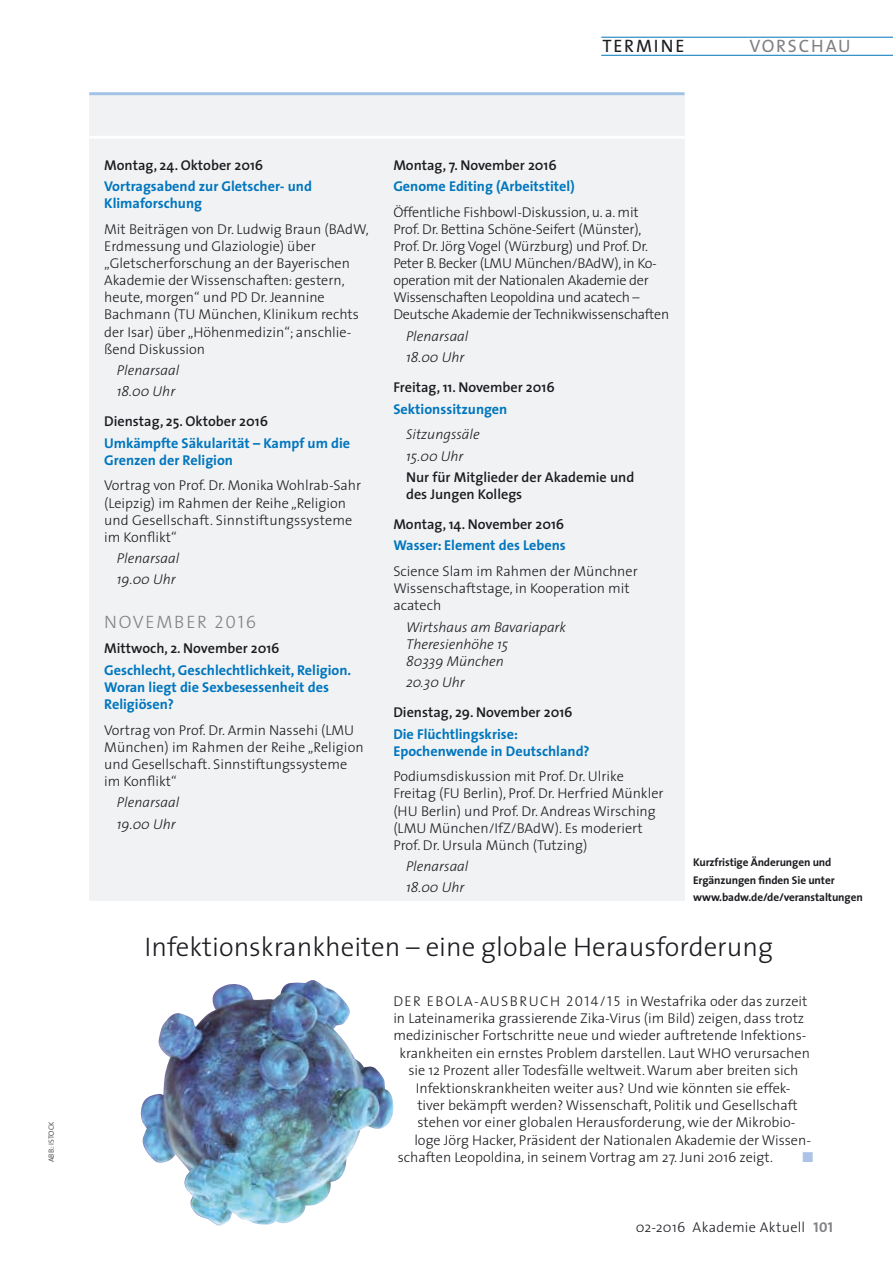
<style>
.page{position:relative;width:893px;height:1263px;background:#fff}
.page>*{position:absolute;margin:0;border:0;box-sizing:border-box;transform-origin:0 0}
.t1{font:300 27px "The Sans";color:#1b1c20}
.t2{font:18px "The Sans Light Caps";letter-spacing:.1em;color:#818084}
.t3{font:18px "The Sans";letter-spacing:.1em;color:#818084}
.t4{font:18px "The Sans";letter-spacing:.1em;color:#1b1c20}
.t5{font:300 14.25px/17.1px "The Sans";color:#1b1c20}
.t6{font:700 14.25px/17.1px "The Sans";color:#0076be}
.t7{font:300 14.25px/17.1px "The Sans";letter-spacing:-.02em;color:#1b1c20}
.t8{font:600 14.25px/17.1px "The Sans";color:#1b1c20}
.t9{font:italic 300 14.25px/21.3px "The Sans";color:#1b1c20}
.t10{font:300 14.25px "The Sans";letter-spacing:.02em;color:#1b1c20}
.t11{font:14.25px "Zapf Dingbats ITC";color:#acc3e5}
.t12{font:700 11.25px/17.4px "The Sans";letter-spacing:-.01em;color:#1b1c20}
.t13{font:7.5px "The Sans Light Caps";color:#1b1c20}
.s1{font-family:"The Sans Light Caps";font-weight:400}
.s2{font-family:"The Sans Bold Caps";font-weight:400;color:#818084}
</style>
<div class="page">
<div style="left:89px;top:94px;width:596px;height:807px;background:#f1f2f3"></div>
<hr style="left:89px;top:92px;width:596px;height:3px;background:#a2c3e7">
<hr style="left:89px;top:136px;width:596px;height:3px;background:#fff">
<img style="left:140px;top:980px;width:254px;height:246px">
<hr style="left:601px;top:55px;width:292px;height:1px;background:#0076be">
<hr style="left:601px;top:37px;width:292px;height:1px;background:#0076be">
<p class="t13" style="left:45px;top:1162px;width:42px;rotate:-90deg">ABB.: ISTOCK</p>
<p class="t4" style="left:603px;top:31px;width:84px">TERMINE</p>
<p class="t3" style="left:749px;top:31px;width:103px">VORSCHAU</p>
<p class="t8" style="left:104px;top:156px;width:160px">Montag, 24. Oktober 2016</p>
<p class="t6" style="left:104px;top:177px;width:209px">Vortragsabend zur Gletscher- und<br>Klimaforschung</p>
<p class="t5" style="left:104px;top:220px;width:266px">Mit Beiträgen von Dr. Ludwig Braun (BAdW, Erdmessung und Glaziologie) über „Gletscherforschung an der Bayerischen Akademie der Wissenschaften: gestern, heute, morgen“ und PD Dr. Jeannine Bachmann (TU München, Klinikum rechts der Isar) über „Höhenmedizin“; anschlie&shy;ßend Diskussion</p>
<p class="t9" style="left:117px;top:359px;width:64px">Plenarsaal<br>18.00 Uhr</p>
<p class="t8" style="left:104px;top:413px;width:165px">Dienstag, 25. Oktober 2016</p>
<p class="t6" style="left:104px;top:434px;width:248px">Umkämpfte Säkularität – Kampf um die<br>Grenzen der Religion</p>
<p class="t5" style="left:104px;top:477px;width:259px">Vortrag von Prof. Dr. Monika Wohlrab-Sahr (Leipzig) im Rahmen der Reihe „Religion und Gesellschaft. Sinnstiftungssysteme im Konflikt“</p>
<p class="t9" style="left:117px;top:547px;width:64px">Plenarsaal<br>19.00 Uhr</p>
<p class="t2" style="left:104px;top:607px;width:153px">NOVEMBER 2016</p>
<p class="t8" style="left:104px;top:640px;width:177px">Mittwoch, 2. November 2016</p>
<p class="t6" style="left:104px;top:661px;width:249px">Geschlecht, Geschlechtlichkeit, Religion.<br>Woran liegt die Sexbesessenheit des<br>Religiösen?</p>
<p class="t5" style="left:104px;top:721px;width:261px">Vortrag von Prof. Dr. Armin Nassehi (LMU München) im Rahmen der Reihe „Religion und Gesellschaft. Sinnstiftungssysteme im Konflikt“</p>
<p class="t9" style="left:117px;top:791px;width:64px">Plenarsaal<br>19.00 Uhr</p>
<p class="t8" style="left:393px;top:156px;width:165px">Montag, 7. November 2016</p>
<p class="t6" style="left:393px;top:177px;width:183px">Genome Editing (Arbeitstitel)</p>
<p class="t7" style="left:393px;top:203px;width:277px">Öffentliche Fishbowl-Diskussion, u. a. mit<br>Prof. Dr. Bettina Schöne-Seifert (Münster), Prof. Dr. Jörg Vogel (Würzburg) und Prof. Dr.<br>Peter B. Becker (LMU München/BAdW), in Ko&shy;operation mit der Nationalen Akademie der Wissenschaften Leopoldina und acatech – Deutsche Akademie der Technikwissenschaften</p>
<p class="t9" style="left:406px;top:325px;width:64px">Plenarsaal<br>18.00 Uhr</p>
<p class="t8" style="left:393px;top:378px;width:163px">Freitag, 11. November 2016</p>
<p class="t6" style="left:393px;top:400px;width:116px">Sektionssitzungen</p>
<p class="t9" style="left:406px;top:423px;width:75px">Sitzungssäle<br>15.00 Uhr</p>
<p class="t8" style="left:406px;top:468px;width:230px">Nur für Mitglieder der Akademie und des Jungen Kollegs</p>
<p class="t8" style="left:393px;top:515px;width:172px">Montag, 14. November 2016</p>
<p class="t6" style="left:393px;top:537px;width:174px">Wasser: Element des Lebens</p>
<p class="t5" style="left:393px;top:562px;width:246px">Science Slam im Rahmen der Münchner<br>Wissenschaftstage, in Kooperation mit acatech</p>
<p class="t9" style="left:406px;top:618px;width:161px;line-height:17.1px">Wirtshaus am Bavariapark<br>Theresienhöhe 15<br>80339 München</p>
<p class="t9" style="left:406px;top:671px;width:60px">20.30 Uhr</p>
<p class="t8" style="left:393px;top:703px;width:181px">Dienstag, 29. November 2016</p>
<p class="t6" style="left:393px;top:725px;width:198px">Die Flüchtlingskrise:<br>Epochenwende in Deutschland?</p>
<p class="t5" style="left:393px;top:767px;width:272px">Podiumsdiskussion mit Prof. Dr. Ulrike Freitag (FU Berlin), Prof. Dr. Herfried Münkler (HU Berlin) und Prof. Dr. Andreas Wirsching (LMU München/IfZ/BAdW). Es moderiert Prof. Dr. Ursula Münch (Tutzing)</p>
<p class="t9" style="left:406px;top:855px;width:64px">Plenarsaal<br>18.00 Uhr</p>
<p class="t12" style="left:693px;top:854px;width:171px">Kurzfristige Änderungen und<br>Ergänzungen finden Sie unter www.badw.de/de/veranstaltungen</p>
<h1 class="t1" style="left:145px;top:924px;width:630px">Infektionskrankheiten – eine globale Herausforderung</h1>
<p class="t5" style="left:393px;top:992px;width:416px"><span class="s1">DER EBOLA-AUSBRUCH 2014/15</span> in Westafrika oder das zurzeit</p>
<p class="t5" style="left:393px;top:1009px;width:412px">in Lateinamerika grassierende Zika-Virus (im Bild) zeigen, dass trotz</p>
<p class="t5" style="left:393px;top:1026px;width:415px">medizinischer Fortschritte neue und wieder auftretende Infektions-</p>
<p class="t5" style="left:399px;top:1044px;width:412px">krankheiten ein ernstes Problem darstellen. Laut WHO verursachen</p>
<p class="t5" style="left:408px;top:1061px;width:391px">sie 12 Prozent aller Todesfälle weltweit. Warum aber breiten sich</p>
<p class="t5" style="left:416px;top:1079px;width:376px">Infektionskrankheiten weiter aus? Und wie könnten sie effek-</p>
<p class="t5" style="left:417px;top:1096px;width:382px">tiver bekämpft werden? Wissenschaft, Politik und Gesellschaft</p>
<p class="t5" style="left:417px;top:1113px;width:380px">stehen vor einer globalen Herausforderung, wie der Mikrobio-</p>
<p class="t5" style="left:414px;top:1131px;width:398px">loge Jörg Hacker, Präsident der Nationalen Akademie der Wissen-</p>
<p class="t5" style="left:398px;top:1148px;width:377px">schaften Leopoldina, in seinem Vortrag am 27. Juni 2016 zeigt.</p>
<p class="t11" style="left:802px;top:1150px;width:12px">■</p>
<p class="t10" style="left:636px;top:1215px;width:199px">02-2016 Akademie Aktuell <span class="s2">101</span></p>
</div>
